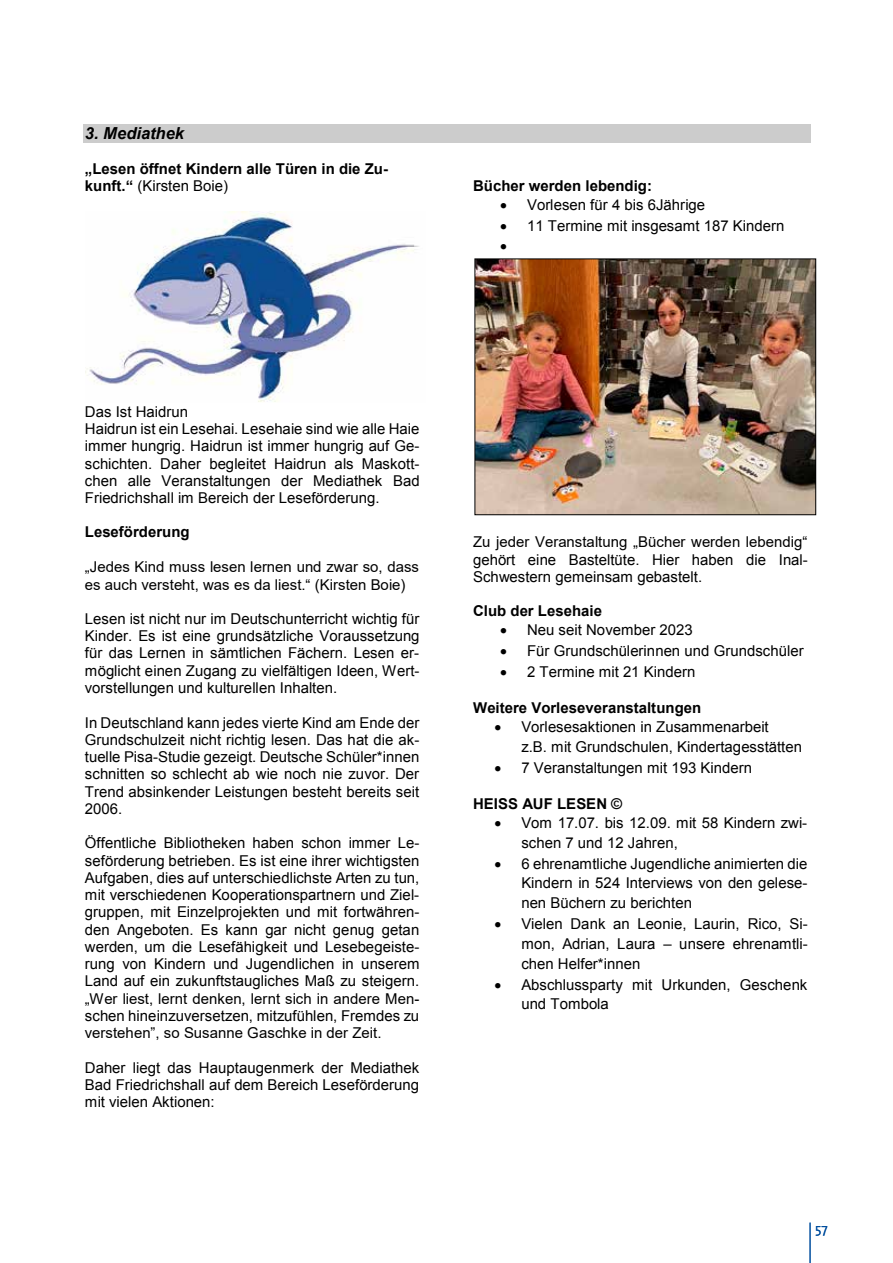
<style>
.page{position:relative;width:893px;height:1263px;background:#fff}
.page>*{position:absolute;margin:0;border:0;box-sizing:border-box;transform-origin:0 0}
.t1{font:italic 700 16.5px "Arial";color:#000}
.t2{font:15px/17.2px "Arial";color:#000;text-align:justify}
.t3{font:700 15px/17.2px "Arial";color:#000}
.t4{font:15px "Symbol";color:#000}
.t5{font:300 13.5px "The Sans";color:#004e9e}
.s1{font-weight:400}
</style>
<div class="page">
<div style="left:83px;top:124px;width:727px;height:19px;background:#ccc"></div>
<img style="left:85px;top:212px;width:334px;height:190px">
<img style="left:476px;top:260px;width:338px;height:253px">
<div style="left:474px;top:258px;width:342px;height:257px;border:1px solid #000"></div>
<hr style="left:810px;top:1222px;width:1px;height:41px;background:#004e9e">
<p class="t1" style="left:85px;top:122px;width:101px">3. Mediathek</p>
<p class="t3" style="left:85px;top:160px;width:305px">„Lesen öffnet Kindern alle Türen in die Zu&shy;kunft.“ <span class="s1">(Kirsten Boie)</span></p>
<p class="t3" style="left:473px;top:178px;width:180px">Bücher werden lebendig:</p>
<p class="t2" style="left:500px;top:196px;width:207px">• Vorlesen für 4 bis 6Jährige</p>
<p class="t2" style="left:500px;top:217px;width:286px">• 11 Termine mit insgesamt 187 Kindern</p>
<p class="t4" style="left:500px;top:236px;width:8px">•</p>
<p class="t2" style="left:85px;top:403px;width:336px;text-align:left">Das Ist Haidrun<br>Haidrun ist ein Lesehai. Lesehaie sind wie alle Haie immer hungrig. Haidrun ist immer hungrig auf Ge&shy;schichten. Daher begleitet Haidrun als Maskott&shy;chen alle Veranstaltungen der Mediathek Bad Friedrichshall im Bereich der Leseförderung.</p>
<p class="t3" style="left:85px;top:524px;width:106px">Leseförderung</p>
<p class="t2" style="left:85px;top:558px;width:336px">„Jedes Kind muss lesen lernen und zwar so, dass es auch versteht, was es da liest.“ (Kirsten Boie)</p>
<p class="t2" style="left:85px;top:610px;width:336px">Lesen ist nicht nur im Deutschunterricht wichtig für Kinder. Es ist eine grundsätzliche Voraussetzung für das Lernen in sämtlichen Fächern. Lesen er&shy;möglicht einen Zugang zu vielfältigen Ideen, Wert&shy;vorstellungen und kulturellen Inhalten.</p>
<p class="t2" style="left:85px;top:714px;width:336px">In Deutschland kann jedes vierte Kind am Ende der Grundschulzeit nicht richtig lesen. Das hat die ak&shy;tuelle Pisa-Studie gezeigt. Deutsche Schüler*innen schnitten so schlecht ab wie noch nie zuvor. Der Trend absinkender Leistungen besteht bereits seit 2006.</p>
<p class="t2" style="left:85px;top:834px;width:336px">Öffentliche Bibliotheken haben schon immer Le&shy;seförderung betrieben. Es ist eine ihrer wichtigsten Aufgaben, dies auf unterschiedlichste Arten zu tun, mit verschiedenen Kooperationspartnern und Ziel&shy;gruppen, mit Einzelprojekten und mit fortwähren&shy;den Angeboten. Es kann gar nicht genug getan werden, um die Lesefähigkeit und Lesebegeiste&shy;rung von Kindern und Jugendlichen in unserem Land auf ein zukunftstaugliches Maß zu steigern. „Wer liest, lernt denken, lernt sich in andere Men&shy;schen hineinzuversetzen, mitzufühlen, Fremdes zu verstehen”, so Susanne Gaschke in der Zeit.</p>
<p class="t2" style="left:85px;top:1059px;width:336px">Daher liegt das Hauptaugenmerk der Mediathek Bad Friedrichshall auf dem Bereich Leseförderung mit vielen Aktionen:</p>
<p class="t2" style="left:473px;top:533px;width:336px">Zu jeder Veranstaltung „Bücher werden lebendig“ gehört eine Basteltüte. Hier haben die Inal-Schwestern gemeinsam gebastelt.</p>
<p class="t3" style="left:473px;top:603px;width:130px">Club der Lesehaie</p>
<p class="t2" style="left:500px;top:621px;width:194px">• Neu seit November 2023</p>
<p class="t2" style="left:500px;top:642px;width:305px">• Für Grundschülerinnen und Grundschüler</p>
<p class="t2" style="left:500px;top:663px;width:197px">• 2 Termine mit 21 Kindern</p>
<p class="t3" style="left:473px;top:700px;width:230px">Weitere Vorleseveranstaltungen</p>
<p class="t2" style="left:521px;top:717px;width:282px;line-height:19.8px;text-indent:-27px">• Vorlesesaktionen in Zusammenarbeit<br>z.B. mit Grundschulen, Kindertagesstätten</p>
<p class="t2" style="left:494px;top:759px;width:259px">• 7 Veranstaltungen mit 193 Kindern</p>
<p class="t3" style="left:473px;top:796px;width:151px">HEISS AUF LESEN ©</p>
<p class="t2" style="left:521px;top:813px;width:287px;line-height:19.8px;text-indent:-27px">• Vom 17.07. bis 12.09. mit 58 Kindern zwi&shy;schen 7 und 12 Jahren,</p>
<p class="t2" style="left:521px;top:854px;width:288px;line-height:19.8px;text-indent:-27px">• 6 ehrenamtliche Jugendliche animierten die Kindern in 524 Interviews von den gelese&shy;nen Büchern zu berichten</p>
<p class="t2" style="left:521px;top:914px;width:288px;line-height:19.8px;text-indent:-27px">• Vielen Dank an Leonie, Laurin, Rico, Si&shy;mon, Adrian, Laura – unsere ehrenamtli&shy;chen Helfer*innen</p>
<p class="t2" style="left:521px;top:975px;width:288px;line-height:19.8px;text-indent:-27px">• Abschlussparty mit Urkunden, Geschenk und Tombola</p>
<p class="t5" style="left:815px;top:1217px;width:14px">57</p>
</div>
